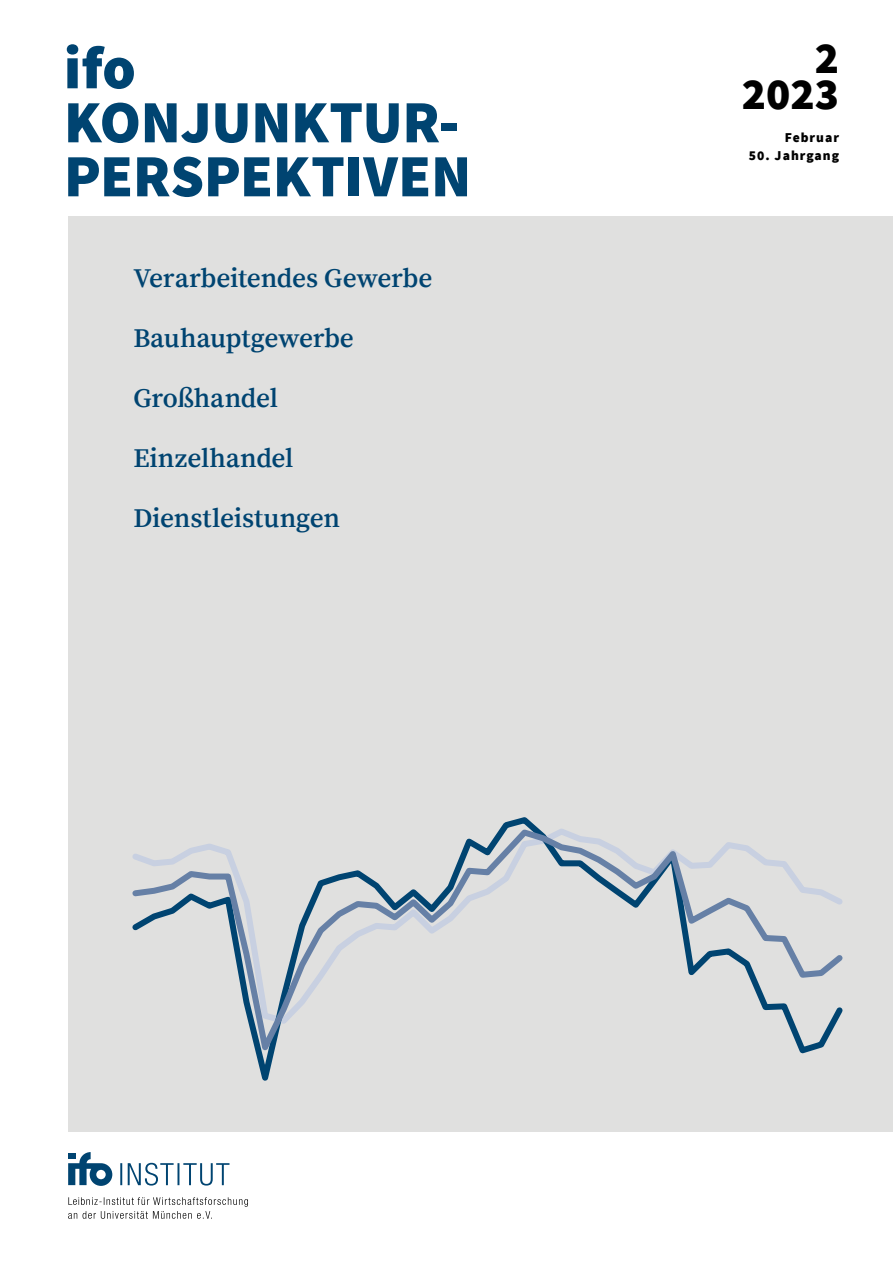
<style>
.page{position:relative;width:893px;height:1263px;background:#fff}
.page>*{position:absolute;margin:0;border:0;box-sizing:border-box;transform-origin:0 0}
.t1{font:900 60px/54px "Source Sans Pro";letter-spacing:-.005em;color:#004471}
.t2{font:900 45px/36px "Source Sans Pro";color:#000;text-align:right}
.t3{font:600 27px "Source Serif Pro";letter-spacing:-.01em;color:#004471}
.t4{font:900 13.5px "Source Sans Pro";letter-spacing:.075em;color:#000}
</style>
<div class="page">
<div style="left:68px;top:216px;width:825px;height:916px;background:#e0e0df"></div>
<svg style="left:68px;top:1197px;width:180px;height:22px"></svg>
<svg style="left:120px;top:1163px;width:109px;height:22px"></svg>
<svg style="left:68px;top:1152px;width:44px;height:34px"></svg>
<svg style="left:132px;top:824px;width:711px;height:242px"></svg>
<h1 class="t1" style="left:64px;top:44px;width:409px">ifo<br>KONJUNKTUR-<br>PERSPEKTIVEN</h1>
<p class="t3" style="left:133px;top:262px;width:300px">Verarbeitendes Gewerbe</p>
<p class="t3" style="left:133px;top:322px;width:222px">Bauhauptgewerbe</p>
<p class="t3" style="left:133px;top:382px;width:146px">Großhandel</p>
<p class="t3" style="left:133px;top:442px;width:162px">Einzelhandel</p>
<p class="t3" style="left:133px;top:502px;width:208px">Dienstleistungen</p>
<h2 class="t2" style="left:742px;top:42px;width:99px">2<br>2023</h2>
<p class="t4" style="left:785px;top:128px;width:56px">Februar</p>
<p class="t4" style="left:749px;top:146px;width:92px">50. Jahrgang</p>
</div>
